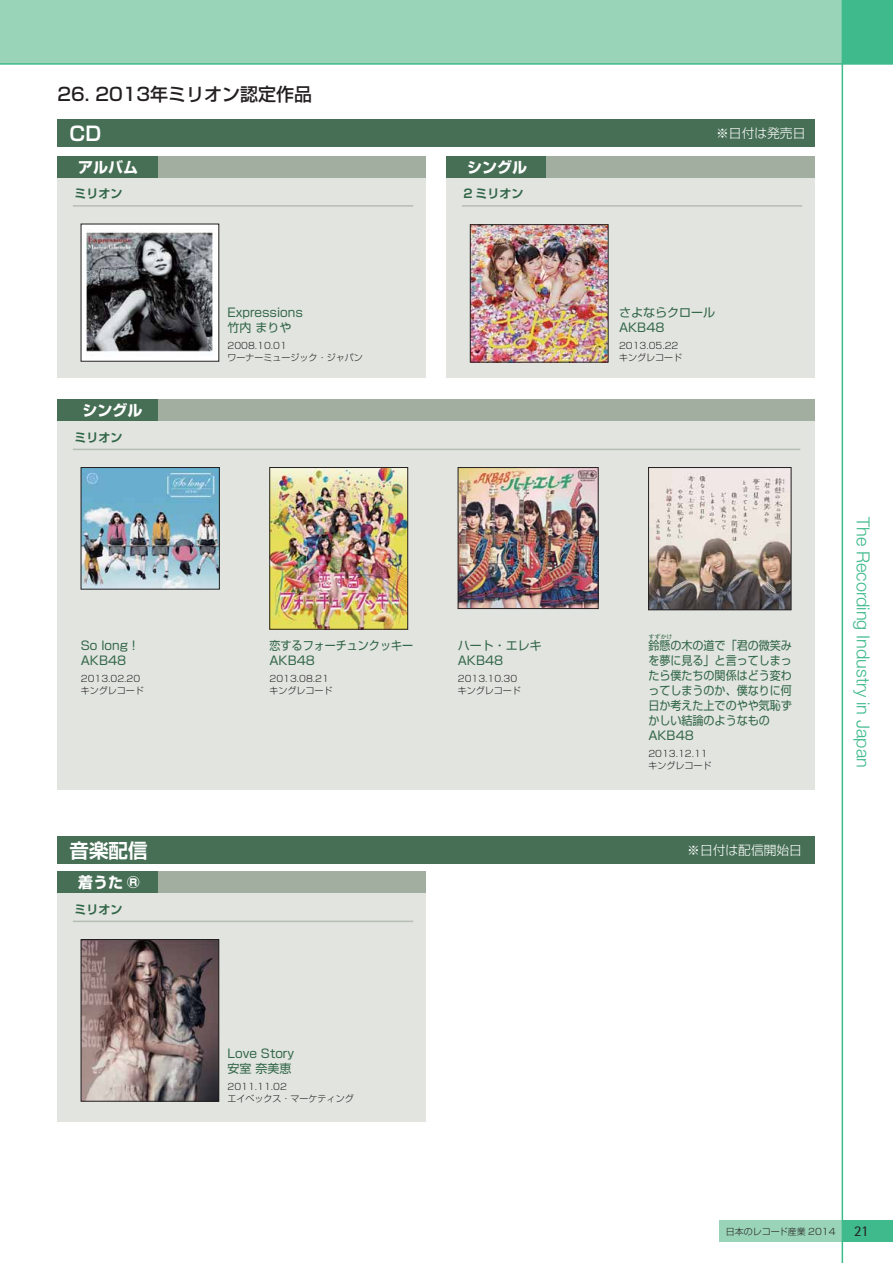
<style>
.page{position:relative;width:893px;height:1263px;background:#fff}
.page>*{position:absolute;margin:0;border:0;box-sizing:border-box;transform-origin:0 0}
.t1{font:19.5px "Shin Go Pr 6 De Bold 90 pv RKSJ H";color:#fff}
.t2{font:300 18px "Helvetica Neue";color:#3fba8c}
.t3{font:18px "Shin Go Pr 5 Medium 90 pv RKSJ H";color:#231f20}
.t4{font:15px "Shin Go Pr 6 Bold 90 pv RKSJ H";color:#fff}
.t5{font:12.75px "Shin Go Pr 6 Light 90 pv RKSJ H";color:#fff}
.t6{font:12px/15px "Shin Go Pr 6 Regular 90 pv RKSJ H";color:#316648;scale:.92 1}
.t7{font:12px/15px "Shin Go Pr 6 Regular 90 pv RKSJ H";color:#316648}
.t8{font:12px "Shin Go Pr 6 De Bold 90 pv RKSJ H";color:#316648}
.t9{font:9px/12px "Shin Go Pr 6 Light 90 pv RKSJ H";color:#231f20}
.t10{font:9px "Shin Go Pr 5 Light 90 pv RKSJ H";color:#231f20}
.t11{font:6px "Shin Go Pr 6 Regular 90 pv RKSJ H";color:#316648}
.s1{font-family:"Rotis Semi Sans";font-size:15px}
</style>
<div class="page">
<div style="left:0;top:0;width:892px;height:64px;background:#9ad4b8"></div>
<hr style="left:0;top:63px;width:892px;height:2px;background:#3fba8c">
<div style="left:842px;top:1220px;width:50px;height:22px;background:#3fba8c"></div>
<div style="left:719px;top:1220px;width:123px;height:22px;background:#9ad4b8"></div>
<div style="left:842px;top:0;width:50px;height:64px;background:#3fba8c"></div>
<hr style="left:841px;top:0;width:2px;height:1263px;background:#3fba8c">
<div style="left:57px;top:836px;width:757px;height:28px;background:#466f55"></div>
<div style="left:57px;top:400px;width:757px;height:390px;background:#e2e4df"></div>
<img style="left:271px;top:469px;width:135px;height:158px">
<div style="left:269px;top:467px;width:139px;height:162px;border:1px solid #231f20"></div>
<img style="left:83px;top:469px;width:134px;height:118px">
<img style="left:460px;top:469px;width:136px;height:138px">
<div style="left:458px;top:467px;width:140px;height:142px;border:1px solid #231f20"></div>
<img style="left:650px;top:469px;width:139px;height:139px">
<div style="left:648px;top:467px;width:143px;height:143px;border:1px solid #231f20"></div>
<hr style="left:73px;top:449px;width:727px;height:1px;background:#b5beb3">
<div style="left:58px;top:400px;width:756px;height:21px;background:#a2aea0"></div>
<div style="left:57px;top:156px;width:368px;height:221px;background:#e2e4df"></div>
<div style="left:57px;top:872px;width:368px;height:249px;background:#e2e4df"></div>
<div style="left:446px;top:156px;width:368px;height:221px;background:#e2e4df"></div>
<div style="left:157px;top:156px;width:268px;height:22px;background:#a2aea0"></div>
<div style="left:157px;top:872px;width:268px;height:21px;background:#a2aea0"></div>
<div style="left:545px;top:156px;width:269px;height:22px;background:#a2aea0"></div>
<div style="left:57px;top:119px;width:757px;height:28px;background:#466f55"></div>
<div style="left:57px;top:156px;width:101px;height:22px;background:#466f55"></div>
<div style="left:57px;top:872px;width:101px;height:21px;background:#466f55"></div>
<div style="left:446px;top:156px;width:100px;height:22px;background:#466f55"></div>
<div style="left:57px;top:400px;width:101px;height:21px;background:#466f55"></div>
<img style="left:83px;top:226px;width:134px;height:133px">
<img style="left:83px;top:941px;width:134px;height:158px">
<div style="left:81px;top:939px;width:138px;height:162px;border:1px solid #231f20"></div>
<hr style="left:73px;top:205px;width:340px;height:2px;background:#b5beb3">
<hr style="left:73px;top:921px;width:340px;height:1px;background:#b5beb3">
<hr style="left:462px;top:205px;width:340px;height:2px;background:#b5beb3">
<img style="left:472px;top:226px;width:134px;height:134px">
<div style="left:470px;top:224px;width:138px;height:138px;border:1px solid #231f20"></div>
<h2 class="t3" style="left:57px;top:88px;width:256px">26. 2013年ミリオン認定作品</h2>
<h1 class="t1" style="left:70px;top:126px;width:33px">CD</h1>
<h3 class="t5" style="left:716px;top:128px;width:91px">※日付は発売日</h3>
<h3 class="t4" style="left:78px;top:161px;width:61px">アルバム</h3>
<h3 class="t8" style="left:74px;top:189px;width:49px">ミリオン</h3>
<h3 class="t4" style="left:82px;top:405px;width:61px">シングル</h3>
<h3 class="t8" style="left:74px;top:433px;width:49px">ミリオン</h3>
<h3 class="t7" style="left:81px;top:640px;width:56px">So long !<br>AKB48</h3>
<p class="t9" style="left:81px;top:674px;width:65px">2013.02.20キングレコード</p>
<h3 class="t7" style="left:227px;top:306px;width:77px">Expressions竹内 まりや</h3>
<p class="t9" style="left:227px;top:341px;width:137px">2008.10.01<br>ワーナーミュージック・ジャパン</p>
<h3 class="t4" style="left:467px;top:161px;width:61px">シングル</h3>
<h3 class="t8" style="left:463px;top:189px;width:62px">2 ミリオン</h3>
<h3 class="t7" style="left:619px;top:306px;width:97px">さよならクロール<br>AKB48</h3>
<p class="t9" style="left:619px;top:341px;width:65px">2013.05.22キングレコード</p>
<h3 class="t6" style="left:269px;top:640px;width:158px">恋するフォーチュンクッキー<br>AKB48</h3>
<p class="t9" style="left:269px;top:674px;width:65px">2013.08.21キングレコード</p>
<h3 class="t7" style="left:458px;top:640px;width:85px">ハート・エレキ<br>AKB48</h3>
<p class="t9" style="left:458px;top:674px;width:65px">2013.10.30キングレコード</p>
<p class="t11" style="left:648px;top:634px;width:26px">すずかけ</p>
<h3 class="t6" style="left:648px;top:655px;width:158px">を夢に見る」と言ってしまったら僕たちの関係はどう変わってしまうのか、僕なりに何日か考えた上でのやや気恥ずかしい結論のようなもの<br>AKB48</h3>
<p class="t9" style="left:648px;top:749px;width:65px">2013.12.11キングレコード</p>
<h3 class="t6" style="left:648px;top:640px;width:158px">鈴懸の木の道で「君の微笑み</h3>
<h1 class="t1" style="left:70px;top:843px;width:79px">音楽配信</h1>
<h3 class="t5" style="left:687px;top:846px;width:116px">※日付は配信開始日</h3>
<h3 class="t4" style="left:78px;top:877px;width:63px">着うた ®</h3>
<h3 class="t8" style="left:74px;top:905px;width:49px">ミリオン</h3>
<h2 class="t2" style="left:869px;top:517px;width:252px;rotate:90deg">The Recording Industry in Japan</h2>
<h3 class="t7" style="left:227px;top:1047px;width:68px">Love Story安室 奈美恵</h3>
<p class="t9" style="left:227px;top:1081px;width:127px">2011.11.02<br>エイベックス･マーケティング</p>
<p class="t10" style="left:725px;top:1228px;width:144px">日本のレコード産業 2014 <span class="s1">21</span></p>
</div>
